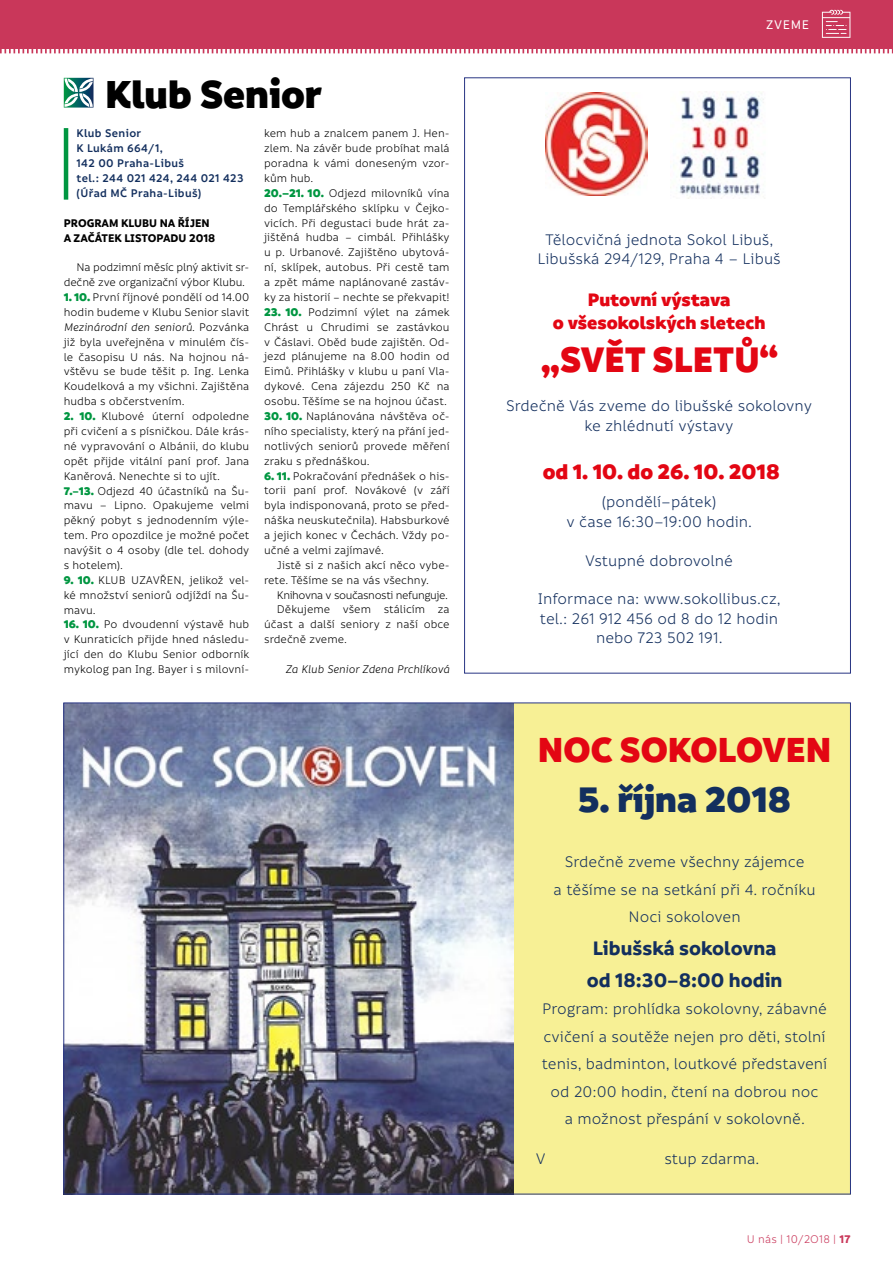
<style>
.page{position:relative;width:893px;height:1263px;background:#fff}
.page>*{position:absolute;margin:0;border:0;box-sizing:border-box;transform-origin:0 0}
.t1{font:900 42px "Informative";letter-spacing:-.005em;color:#000}
.t2{font:900 38.25px "Informative";color:#e30613}
.t3{font:900 38.25px "Informative";color:#132f5e}
.t4{font:900 37.5px "Informative";color:#e30613}
.t5{font:900 22.5px "Informative";color:#e30613}
.t6{font:700 21px/32.2px "Informative";color:#132f5e}
.t7{font:900 19.5px/22.6px "Informative";color:#e30613;text-align:center}
.t8{font:16.5px/27.5px "Informative";color:#132f5e;text-align:center}
.t9{font:500 13.5px "Informative";letter-spacing:.05em;color:#fff}
.t10{font:12px/14.9px "Informative";color:#000;text-align:justify}
.t11{font:600 12px/14.9px "Informative";letter-spacing:.03em;color:#132f5e}
.t12{font:700 12px/14.9px "Informative";color:#000}
.t13{font:12px "Informative";letter-spacing:-.035em;color:#000}
.t14{font:italic 12px "Informative";color:#000}
.t15{font:12px "Informative";letter-spacing:.015em;color:#c9375a}
.s1{font-weight:900;color:#009641}
.s2{font-style:italic}
.s3{font-weight:700}
</style>
<div class="page">
<div style="left:0;top:0;width:893px;height:48px;background:#c9375a"></div>
<svg style="left:0;top:10px;width:893px;height:44px"></svg>
<div style="left:496px;top:703px;width:354px;height:491px;background:#f7f095"></div>
<img style="left:65px;top:704px;width:449px;height:488px">
<hr style="left:64px;top:128px;width:4px;height:72px;background:#009641">
<svg style="left:64px;top:78px;width:30px;height:30px"></svg>
<img style="left:545px;top:93px;width:103px;height:102px">
<img style="left:670px;top:93px;width:94px;height:105px">
<h1 class="t1" style="left:105px;top:69px;width:218px">Klub Senior</h1>
<p class="t11" style="left:77px;top:126px;width:168px">Klub Senior<br>K Lukám 664/1,<br>142 00 Praha-Libuš<br>tel.: 244 021 424, 244 021 423 (Úřad MČ Praha-Libuš)</p>
<p class="t12" style="left:64px;top:216px;width:153px">PROGRAM KLUBU NA ŘÍJEN<br>A ZAČÁTEK LISTOPADU 2018</p>
<p class="t10" style="left:64px;top:260px;width:187px;text-indent:13px">Na podzimní měsíc plný aktivit sr&shy;dečně zve organizační výbor Klubu.</p>
<p class="t10" style="left:64px;top:290px;width:187px"><span class="s1">1. 10.</span> První říjnové pondělí od 14.00 hodin budeme v Klubu Senior slavit <span class="s2">Mezinárodní den seniorů</span>. Pozvánka již byla uveřejněna v minulém čís&shy;le časopisu U nás. Na hojnou ná&shy;vštěvu se bude těšit p. Ing. Lenka Koudelková a my všichni. Zajištěna hudba s občerstvením.</p>
<p class="t10" style="left:64px;top:409px;width:187px;text-align:left"><span class="s1">2. 10.</span> Klubové úterní odpoledne při cvičení a s písničkou. Dále krás&shy;né vypravování o Albánii, do klubu opět přijde vitální paní prof. Jana<br>Kaněrová. Nenechte si to ujít.<br><span class="s1">7.–13.</span> Odjezd 40 účastníků na Šu&shy;mavu – Lipno. Opakujeme velmi pěkný pobyt s jednodenním výle&shy;tem. Pro opozdilce je možné počet navýšit o 4 osoby (dle tel. dohody s hotelem).</p>
<p class="t10" style="left:64px;top:573px;width:187px"><span class="s1">9. 10.</span> KLUB UZAVŘEN, jelikož vel&shy;ké množství seniorů odjíždí na Šu&shy;mavu.</p>
<p class="t10" style="left:64px;top:617px;width:187px"><span class="s1">16. 10.</span> Po dvoudenní výstavě hub v Kunraticích přijde hned následu&shy;jící den do Klubu Senior odborník mykolog pan Ing. Bayer i s milovní-</p>
<p class="t10" style="left:264px;top:126px;width:187px;text-align:left">kem hub a znalcem panem J. Hen&shy;zlem. Na závěr bude probíhat malá poradna k vámi doneseným vzor&shy;kům hub.<br><span class="s1">20.−21. 10.</span> Odjezd milovníků vína do Templářského sklípku v Čejko&shy;vicích. Při degustaci bude hrát za&shy;jištěná hudba − cimbál. Přihlášky u p. Urbanové. Zajištěno ubytová&shy;ní, sklípek, autobus. Při cestě tam a zpět máme naplánované zastáv&shy;ky za historií − nechte se překvapit!</p>
<p class="t10" style="left:264px;top:305px;width:187px"><span class="s1">23. 10.</span> Podzimní výlet na zámek Chrást u Chrudimi se zastávkou v Čáslavi. Oběd bude zajištěn. Od&shy;jezd plánujeme na 8.00 hodin od Eimů. Přihlášky v klubu u paní Vla&shy;dykové. Cena zájezdu 250 Kč na osobu. Těšíme se na hojnou účast.</p>
<p class="t10" style="left:264px;top:409px;width:187px"><span class="s1">30. 10.</span> Naplánována návštěva oč&shy;ního specialisty, který na přání jed&shy;notlivých seniorů provede měření zraku s přednáškou.</p>
<p class="t10" style="left:264px;top:469px;width:187px"><span class="s1">6. 11.</span> Pokračování přednášek o his&shy;torii paní prof. Novákové (v září byla indisponovaná, proto se před&shy;náška neuskutečnila). Habsburkové a jejich konec v Čechách. Vždy po&shy;učné a velmi zajímavé.</p>
<p class="t10" style="left:264px;top:558px;width:187px;text-indent:13px">Jistě si z našich akcí něco vybe&shy;rete. Těšíme se na vás všechny.</p>
<p class="t13" style="left:277px;top:588px;width:173px">Knihovna v současnosti nefunguje.</p>
<p class="t10" style="left:277px;top:602px;width:174px">Děkujeme všem stálicím za</p>
<p class="t10" style="left:264px;top:617px;width:187px">účast a další seniory z naší obce</p>
<p class="t10" style="left:264px;top:632px;width:84px">srdečně zveme.</p>
<p class="t14" style="left:285px;top:663px;width:166px">Za Klub Senior Zdena Prchlíková</p>
<p class="t9" style="left:766px;top:18px;width:45px">ZVEME</p>
<h3 class="t8" style="left:537px;top:230px;width:245px;line-height:19.5px">Tělocvičná jednota Sokol Libuš,<br>Libušská 294/129, Praha 4 – Libuš</h3>
<h3 class="t7" style="left:553px;top:290px;width:214px">Putovní výstava<br>o všesokolských sletech</h3>
<h2 class="t2" style="left:541px;top:337px;width:239px">„SVĚT SLETŮ“</h2>
<h3 class="t8" style="left:506px;top:396px;width:307px;line-height:19.5px">Srdečně Vás zveme do libušské sokolovny ke zhlédnutí výstavy</h3>
<h3 class="t5" style="left:543px;top:458px;width:239px">od 1. 10. do 26. 10. 2018</h3>
<h3 class="t8" style="left:566px;top:492px;width:187px;line-height:19.5px">(pondělí–pátek)<br>v čase 16:30–19:00 hodin.</h3>
<h3 class="t8" style="left:585px;top:547px;width:150px">Vstupné dobrovolné</h3>
<h3 class="t8" style="left:538px;top:590px;width:244px;line-height:19.5px">Informace na: www.sokollibus.cz, tel.: 261 912 456 od 8 do 12 hodin nebo 723 502 191.</h3>
<h3 class="t4" style="left:538px;top:727px;width:295px">NOC SOKOLOVEN</h3>
<h2 class="t3" style="left:578px;top:777px;width:215px">5. října 2018</h2>
<h3 class="t8" style="left:554px;top:849px;width:264px">Srdečně zveme všechny zájemce<br>a těšíme se na setkání při 4. ročníku<br>Noci sokoloven</h3>
<h3 class="t6" style="left:587px;top:932px;width:197px">Libušská sokolovna od 18:30–8:00 hodin</h3>
<h3 class="t8" style="left:542px;top:996px;width:287px">Program: prohlídka sokolovny, zábavné cvičení a soutěže nejen pro děti, stolní tenis, badminton, loutkové představení od 20:00 hodin, čtení na dobrou noc<br>a možnost přespání v sokolovně.</h3>
<h3 class="t8" style="left:536px;top:1146px;width:11px">V</h3>
<h3 class="t8" style="left:664px;top:1146px;width:97px">stup zdarma.</h3>
<p class="t15" style="left:747px;top:1233px;width:105px">U nás | 10/2O18 | <span class="s3">17</span></p>
</div>
